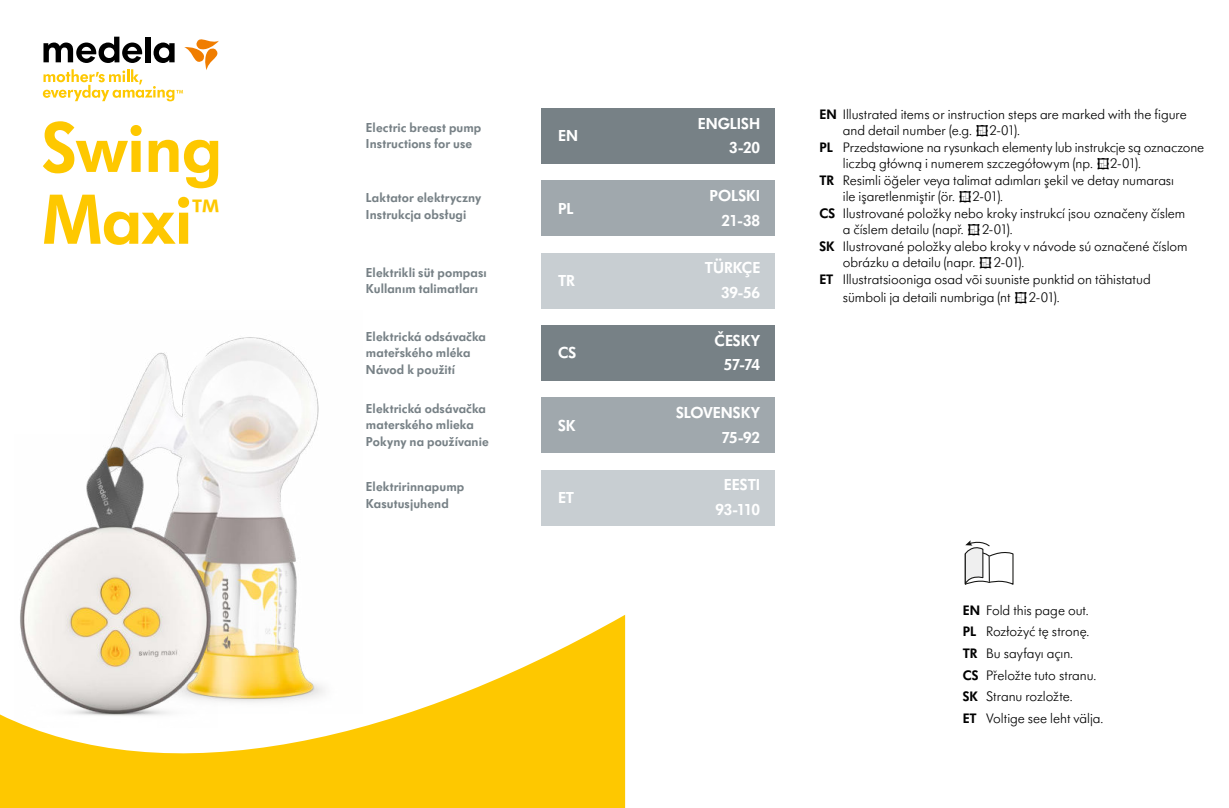
<style>
.page{position:relative;width:1229px;height:808px;background:#fff}
.page>*{position:absolute;margin:0;border:0;box-sizing:border-box;transform-origin:0 0}
.t1{font:600 73.65px/71.8px "Futura SB Medela";letter-spacing:-.01em;color:#fec800}
.t2{font:600 33.15px "Futura SB Medela";color:#fec800}
.t3{font:600 16.5px/24.6px "Futura SB Medela";color:#fff;text-align:right}
.t4{font:300 14.25px/21.6px "Futura SB Medela";letter-spacing:-.005em;color:#000}
.t5{font:600 13.5px/16.5px "Futura SB Medela";letter-spacing:.01em;color:#778186}
.s1{font-weight:600}
</style>
<div class="page">
<svg style="left:0;top:615px;width:625px;height:193px;fill:#fec800"></svg>
<img style="left:115px;top:337px;width:248px;height:377px">
<img style="left:14px;top:435px;width:203px;height:292px">
<svg style="left:43px;top:37px;width:176px;height:64px"></svg>
<svg style="left:965px;top:540px;width:49px;height:45px"></svg>
<div style="left:541px;top:470px;width:234px;height:55px;background:#c8ced2"></div>
<div style="left:541px;top:398px;width:234px;height:55px;background:#a0a8ad"></div>
<div style="left:541px;top:325px;width:234px;height:56px;background:#778186"></div>
<div style="left:541px;top:253px;width:234px;height:55px;background:#c8ced2"></div>
<div style="left:541px;top:181px;width:234px;height:55px;background:#a0a8ad"></div>
<div style="left:541px;top:108px;width:234px;height:56px;background:#778186"></div>
<h1 class="t1" style="left:42px;top:113px;width:182px">Swing<br>Maxi</h1>
<h2 class="t2" style="left:192px;top:193px;width:30px">™</h2>
<p class="t5" style="left:366px;top:119px;width:117px">Electric breast pump<br>Instructions for use</p>
<p class="t3" style="left:558px;top:124px;width:21px">EN</p>
<p class="t3" style="left:698px;top:111px;width:64px">ENGLISH<br>3-20</p>
<p class="t5" style="left:366px;top:190px;width:117px">Laktator elektryczny<br>Instrukcja obsługi</p>
<p class="t3" style="left:558px;top:196px;width:17px">PL</p>
<p class="t3" style="left:710px;top:184px;width:52px">POLSKI<br>21-38</p>
<p class="t5" style="left:366px;top:264px;width:122px">Elektrikli süt pompası<br>Kullanım talimatları</p>
<p class="t3" style="left:558px;top:268px;width:18px">TR</p>
<p class="t3" style="left:705px;top:256px;width:57px">TÜRKÇE<br>39-56</p>
<p class="t5" style="left:366px;top:328px;width:122px">Elektrická odsávačka mateřského mléka<br>Návod k použití</p>
<p class="t3" style="left:558px;top:341px;width:20px">CS</p>
<p class="t3" style="left:715px;top:328px;width:47px;text-align:center">ČESKY<br>57-74</p>
<p class="t5" style="left:366px;top:400px;width:124px">Elektrická odsávačka materského mlieka<br>Pokyny na používanie</p>
<p class="t3" style="left:558px;top:413px;width:19px">SK</p>
<p class="t3" style="left:676px;top:400px;width:85px">SLOVENSKY<br>75-92</p>
<p class="t5" style="left:366px;top:479px;width:100px">Elektririnnapump<br>Kasutusjuhend</p>
<p class="t3" style="left:715px;top:473px;width:46px;text-align:center">EESTI<br>93-110</p>
<p class="t3" style="left:558px;top:485px;width:18px">ET</p>
<p class="t4" style="left:819px;top:103px;width:369px"><span class="s1">EN</span> Illustrated items or instruction steps are marked with the figure</p>
<p class="t4" style="left:843px;top:120px;width:179px">and detail number (e.g. 2-01).</p>
<p class="t4" style="left:819px;top:136px;width:386px"><span class="s1">PL</span> Przedstawione na rysunkach elementy lub instrukcje są oznaczone</p>
<p class="t4" style="left:843px;top:153px;width:300px">liczbą główną i numerem szczegółowym (np. 2-01).</p>
<p class="t4" style="left:819px;top:169px;width:356px"><span class="s1">TR</span> Resimli öğeler veya talimat adımları şekil ve detay numarası</p>
<p class="t4" style="left:843px;top:186px;width:162px">ile işaretlenmiştir (ör. 2-01).</p>
<p class="t4" style="left:819px;top:202px;width:367px"><span class="s1">CS</span> Ilustrované položky nebo kroky instrukcí jsou označeny číslem</p>
<p class="t4" style="left:843px;top:219px;width:122px">a číslem detailu (např.</p>
<p class="t4" style="left:982px;top:219px;width:32px">2-01).</p>
<p class="t4" style="left:819px;top:235px;width:370px"><span class="s1">SK</span> Ilustrované položky alebo kroky v návode sú označené číslom</p>
<p class="t4" style="left:843px;top:252px;width:134px">obrázku a detailu (napr.</p>
<p class="t4" style="left:994px;top:252px;width:32px">2-01).</p>
<p class="t4" style="left:819px;top:269px;width:333px"><span class="s1">ET</span> Illustratsiooniga osad või suuniste punktid on tähistatud</p>
<p class="t4" style="left:843px;top:286px;width:169px">sümboli ja detaili numbriga (nt</p>
<p class="t4" style="left:1029px;top:286px;width:32px">2-01).</p>
<p class="t4" style="left:963px;top:599px;width:142px"><span class="s1">EN</span> Fold this page out.<br><span class="s1">PL</span> Rozłożyć tę stronę.<br><span class="s1">TR</span> Bu sayfayı açın.<br><span class="s1">CS</span> Přeložte tuto stranu.<br><span class="s1">SK</span> Stranu rozložte.<br><span class="s1">ET</span> Voltige see leht välja.</p>
</div>
